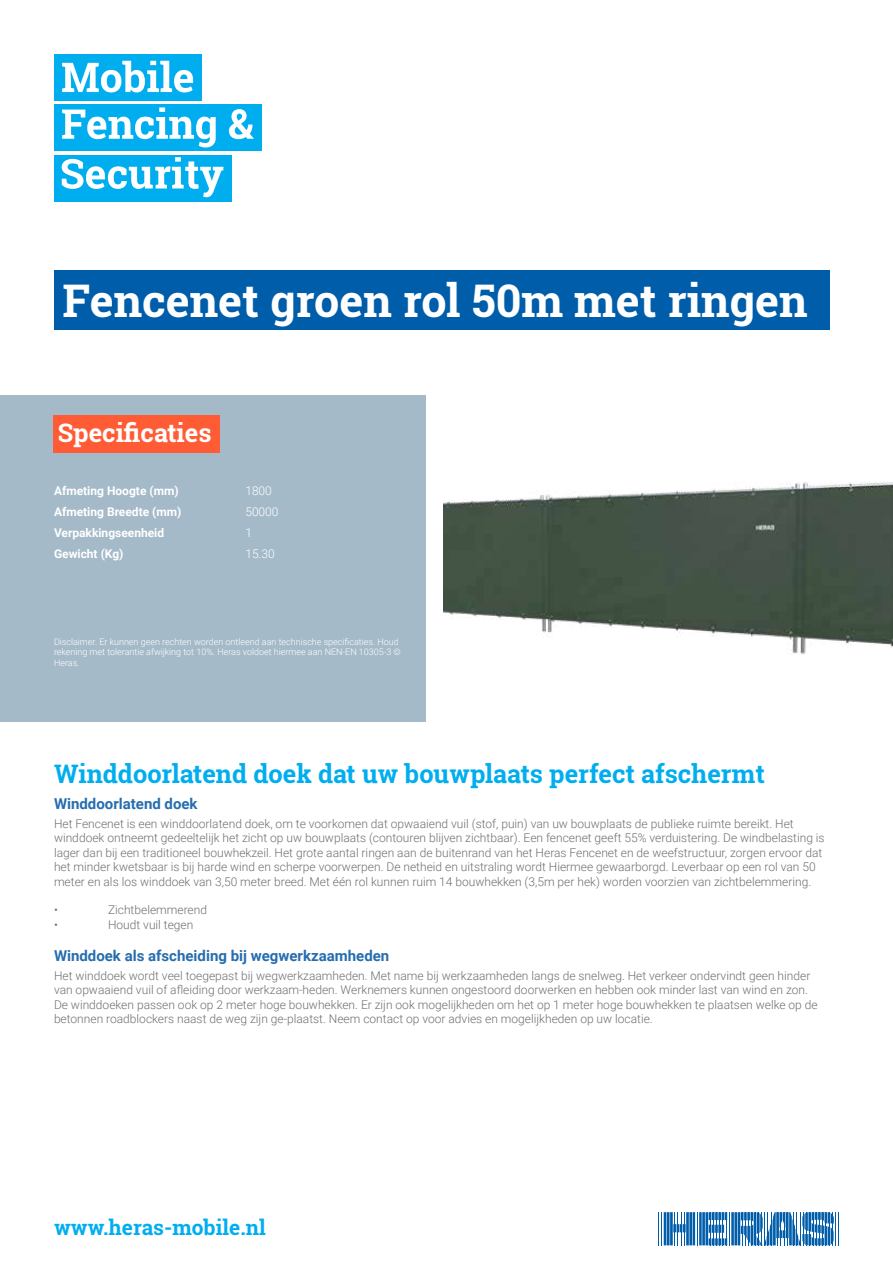
<style>
.page{position:relative;width:893px;height:1263px;background:#fff}
.page>*{position:absolute;margin:0;border:0;box-sizing:border-box;transform-origin:0 0}
.t1{font:700 45px "Roboto Slab";color:#fff}
.t2{font:700 25.5px "Roboto Slab";color:#00aeef}
.t3{font:700 25.5px "Roboto Slab";color:#fff}
.t4{font:700 21px "Roboto Slab";color:#00aeef}
.t5{font:700 15px "Roboto";color:#266dae}
.t6{font:300 12px/14.4px "Roboto";color:#6d6f73}
.t7{font:700 12px "Roboto";color:#fff}
.t8{font:300 12px "Roboto";color:#fff}
.t9{font:300 9px/10.8px "Roboto";color:#fff}
</style>
<div class="page">
<hr style="left:658px;top:1212px;width:1px;height:33px;background:#005daa">
<hr style="left:661px;top:1212px;width:1px;height:33px;background:#005daa">
<hr style="left:697px;top:1212px;width:1px;height:33px;background:#005daa">
<hr style="left:835px;top:1212px;width:1px;height:33px;background:#005daa">
<hr style="left:838px;top:1212px;width:1px;height:33px;background:#005daa">
<svg style="left:664px;top:1212px;width:31px;height:33px"></svg>
<hr style="left:705px;top:1212px;width:3px;height:33px;background:#005daa">
<hr style="left:702px;top:1212px;width:3px;height:33px;background:#005daa">
<hr style="left:699px;top:1212px;width:3px;height:33px;background:#005daa">
<svg style="left:709px;top:1212px;width:125px;height:33px"></svg>
<div style="left:54px;top:54px;width:147px;height:47px;background:#00aeef"></div>
<div style="left:54px;top:104px;width:207px;height:47px;background:#00aeef"></div>
<div style="left:54px;top:155px;width:177px;height:46px;background:#00aeef"></div>
<svg style="left:62px;top:61px;width:131px;height:31px"></svg>
<svg style="left:62px;top:107px;width:154px;height:40px"></svg>
<svg style="left:229px;top:109px;width:25px;height:30px"></svg>
<svg style="left:62px;top:157px;width:161px;height:40px"></svg>
<img style="left:443px;top:482px;width:450px;height:172px">
<div style="left:54px;top:270px;width:775px;height:59px;background:#005daa"></div>
<div style="left:0;top:396px;width:426px;height:326px;background:#a5bac9"></div>
<div style="left:54px;top:415px;width:166px;height:38px;background:#ff5c35"></div>
<h1 class="t1" style="left:63px;top:270px;width:747px">Fencenet groen rol 50m met ringen</h1>
<h2 class="t3" style="left:58px;top:415px;width:155px">Specificaties</h2>
<p class="t7" style="left:54px;top:482px;width:126px">Afmeting Hoogte (mm)</p>
<p class="t8" style="left:245px;top:482px;width:28px">1800</p>
<p class="t7" style="left:54px;top:503px;width:129px">Afmeting Breedte (mm)</p>
<p class="t8" style="left:245px;top:503px;width:35px">50000</p>
<p class="t7" style="left:54px;top:524px;width:112px">Verpakkingseenheid</p>
<p class="t8" style="left:245px;top:524px;width:8px">1</p>
<p class="t7" style="left:54px;top:545px;width:71px">Gewicht (Kg)</p>
<p class="t8" style="left:245px;top:545px;width:31px">15.30</p>
<p class="t9" style="left:54px;top:636px;width:348px">Disclaimer. Er kunnen geen rechten worden ontleend aan technische specificaties. Houd rekening met tolerantie afwijking tot 10%. Heras voldoet hiermee aan NEN-EN 10305-3 ©<br>Heras.</p>
<h2 class="t2" style="left:54px;top:756px;width:712px">Winddoorlatend doek dat uw bouwplaats perfect afschermt</h2>
<p class="t5" style="left:54px;top:793px;width:145px">Winddoorlatend doek</p>
<p class="t6" style="left:54px;top:816px;width:772px">Het Fencenet is een winddoorlatend doek, om te voorkomen dat opwaaiend vuil (stof, puin) van uw bouwplaats de publieke ruimte bereikt. Het winddoek ontneemt gedeeltelijk het zicht op uw bouwplaats (contouren blijven zichtbaar). Een fencenet geeft 55% verduistering. De windbelasting is lager dan bij een traditioneel bouwhekzeil. Het grote aantal ringen aan de buitenrand van het Heras Fencenet en de weefstructuur, zorgen ervoor dat het minder kwetsbaar is bij harde wind en scherpe voorwerpen. De netheid en uitstraling wordt Hiermee gewaarborgd. Leverbaar op een rol van 50 meter en als los winddoek van 3,50 meter breed. Met één rol kunnen ruim 14 bouwhekken (3,5m per hek) worden voorzien van zichtbelemmering.</p>
<p class="t6" style="left:54px;top:902px;width:5px">•</p>
<p class="t6" style="left:108px;top:902px;width:101px">Zichtbelemmerend</p>
<p class="t6" style="left:54px;top:917px;width:5px">•</p>
<p class="t6" style="left:108px;top:917px;width:87px">Houdt vuil tegen</p>
<p class="t5" style="left:54px;top:945px;width:337px">Winddoek als afscheiding bij wegwerkzaamheden</p>
<p class="t6" style="left:54px;top:968px;width:765px">Het winddoek wordt veel toegepast bij wegwerkzaamheden. Met name bij werkzaamheden langs de snelweg. Het verkeer ondervindt geen hinder van opwaaiend vuil of afleiding door werkzaam-heden. Werknemers kunnen ongestoord doorwerken en hebben ook minder last van wind en zon.<br>De winddoeken passen ook op 2 meter hoge bouwhekken. Er zijn ook mogelijkheden om het op 1 meter hoge bouwhekken te plaatsen welke op de betonnen roadblockers naast de weg zijn ge-plaatst. Neem contact op voor advies en mogelijkheden op uw locatie.</p>
<h3 class="t4" style="left:54px;top:1213px;width:213px">www.heras-mobile.nl</h3>
</div>
